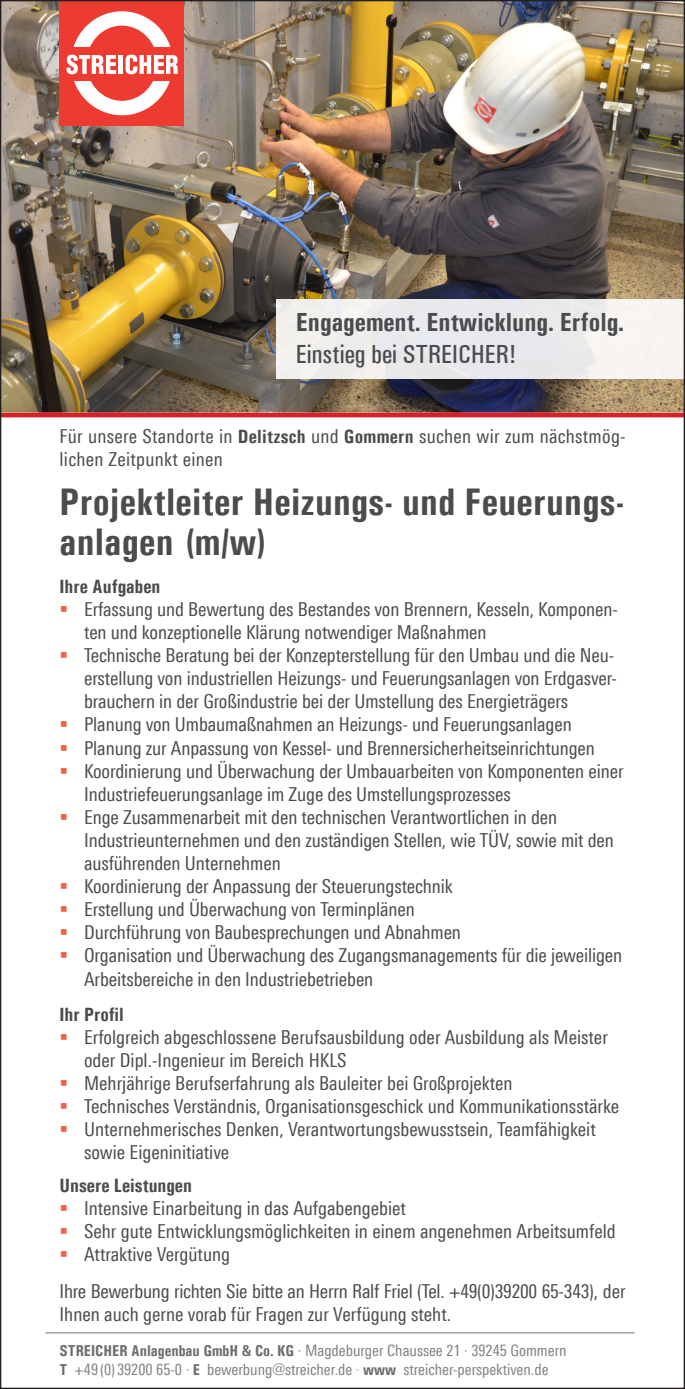
<style>
.page{position:relative;width:685px;height:1389px;background:#fff}
.page>*{position:absolute;margin:0;border:0;box-sizing:border-box;transform-origin:0 0}
.t1{font:700 condensed 38.5px/40.2px "Univers";letter-spacing:.01em;color:#4b4c4d}
.t2{font:700 condensed 26.25px "Univers";color:#4b4c4d}
.t3{font:500 condensed 26.25px "Univers";color:#4b4c4d}
.t4{font:19.25px/23.1px "Linotype Univers 420 Cn";letter-spacing:-.005em;color:#4b4c4d}
.t5{font:19.25px/23.1px "Linotype Univers 420 Cn";letter-spacing:.015em;color:#4b4c4d}
.t6{font:700 condensed 19.25px "Univers";color:#4b4c4d}
.t7{font:15.75px/18.9px "Linotype Univers 420 Cn";color:#808285}
.s1{font-family:"Univers";font-weight:700;font-stretch:condensed}
.s2{font-family:"Univers";font-weight:700;font-stretch:condensed;color:#6c6d70}
.s3{color:#a8a9ad}
</style>
<div class="page">
<img style="left:2px;top:2px;width:681px;height:410px">
<div style="left:60px;top:1px;width:124px;height:124px;background:#ee3b32"></div>
<div style="left:71px;top:11px;width:102px;height:104px;background:#fff;border-radius:50%"></div>
<div style="left:86px;top:26px;width:71px;height:75px;background:#ee3b32;border-radius:50%"></div>
<div style="left:63px;top:47px;width:119px;height:34px;background:#ee3b32"></div>
<svg style="left:67px;top:55px;width:49px;height:19px"></svg>
<hr style="left:119px;top:55px;width:4px;height:19px;background:#fff">
<svg style="left:125px;top:55px;width:53px;height:19px"></svg>
<div style="left:277px;top:299px;width:408px;height:79px;background:linear-gradient(to right,#ececed,#f0eeed)"></div>
<div style="left:0;top:412px;width:685px;height:5px;background:#d1232a"></div>
<hr style="left:45px;top:1332px;width:589px;height:1px;background:#6c6d70">
<p class="t2" style="left:296px;top:306px;width:330px">Engagement. Entwicklung. Erfolg.</p>
<p class="t3" style="left:296px;top:338px;width:222px">Einstieg bei STREICHER!</p>
<p class="t5" style="left:60px;top:425px;width:567px">Für unsere Standorte in <span class="s1">Delitzsch</span> und <span class="s1">Gommern</span> suchen wir zum nächstmög&shy;lichen Zeitpunkt einen</p>
<p class="t1" style="left:60px;top:481px;width:566px">Projektleiter Heizungs- und Feuerungs&shy;anlagen (m/w)</p>
<p class="t6" style="left:60px;top:575px;width:102px">Ihre Aufgaben</p>
<p class="t4" style="left:84px;top:597px;width:535px">Erfassung und Bewertung des Bestandes von Brennern, Kesseln, Komponen&shy;ten und konzeptionelle Klärung notwendiger Maßnahmen</p>
<p class="t4" style="left:84px;top:644px;width:534px">Technische Beratung bei der Konzepterstellung für den Umbau und die Neu&shy;erstellung von industriellen Heizungs- und Feuerungsanlagen von Erdgasver&shy;brauchern in der Großindustrie bei der Umstellung des Energieträgers</p>
<p class="t4" style="left:84px;top:713px;width:489px">Planung von Umbaumaßnahmen an Heizungs- und Feuerungsanlagen</p>
<p class="t4" style="left:84px;top:736px;width:512px">Planung zur Anpassung von Kessel- und Brennersicherheitseinrichtungen</p>
<p class="t4" style="left:84px;top:759px;width:541px">Koordinierung und Überwachung der Umbauarbeiten von Komponenten einer<br>Industriefeuerungsanlage im Zuge des Umstellungsprozesses</p>
<p class="t4" style="left:84px;top:805px;width:531px">Enge Zusammenarbeit mit den technischen Verantwortlichen in den<br>Industrieunternehmen und den zuständigen Stellen, wie TÜV, sowie mit den ausführenden Unternehmen</p>
<p class="t4" style="left:84px;top:875px;width:370px">Koordinierung der Anpassung der Steuerungstechnik</p>
<p class="t4" style="left:84px;top:898px;width:332px">Erstellung und Überwachung von Terminplänen</p>
<p class="t4" style="left:84px;top:921px;width:378px">Durchführung von Baubesprechungen und Abnahmen</p>
<p class="t4" style="left:84px;top:944px;width:539px">Organisation und Überwachung des Zugangsmanagements für die jeweiligen<br>Arbeitsbereiche in den Industriebetrieben</p>
<p class="t6" style="left:60px;top:1002px;width:66px">Ihr Profil</p>
<p class="t4" style="left:84px;top:1025px;width:525px">Erfolgreich abgeschlossene Berufsausbildung oder Ausbildung als Meister oder Dipl.-Ingenieur im Bereich HKLS</p>
<p class="t4" style="left:84px;top:1071px;width:430px">Mehrjährige Berufserfahrung als Bauleiter bei Großprojekten</p>
<p class="t4" style="left:84px;top:1095px;width:536px">Technisches Verständnis, Organisationsgeschick und Kommunikationsstärke</p>
<p class="t4" style="left:84px;top:1118px;width:513px">Unternehmerisches Denken, Verantwortungsbewusstsein, Teamfähigkeit sowie Eigeninitiative</p>
<p class="t6" style="left:60px;top:1174px;width:134px">Unsere Leistungen</p>
<p class="t4" style="left:84px;top:1197px;width:323px">Intensive Einarbeitung in das Aufgabengebiet</p>
<p class="t4" style="left:84px;top:1220px;width:533px">Sehr gute Entwicklungsmöglichkeiten in einem angenehmen Arbeitsumfeld</p>
<p class="t4" style="left:84px;top:1243px;width:147px">Attraktive Vergütung</p>
<p class="t4" style="left:60px;top:1280px;width:567px">Ihre Bewerbung richten Sie bitte an Herrn Ralf Friel (Tel. +49(0)39200 65-343), der<br>Ihnen auch gerne vorab für Fragen zur Verfügung steht.</p>
<p class="t7" style="left:60px;top:1341px;width:508px"><span class="s2">STREICHER Anlagenbau GmbH &amp; Co. KG</span> · Magdeburger Chaussee 21 · 39245 Gommern<br><span class="s2">T</span> +49 (0) 39200 65-0 · <span class="s2">E</span> bewerbung@streicher.de <span class="s3">·</span> <span class="s2">www</span> streicher-perspektiven.de</p>
</div>
